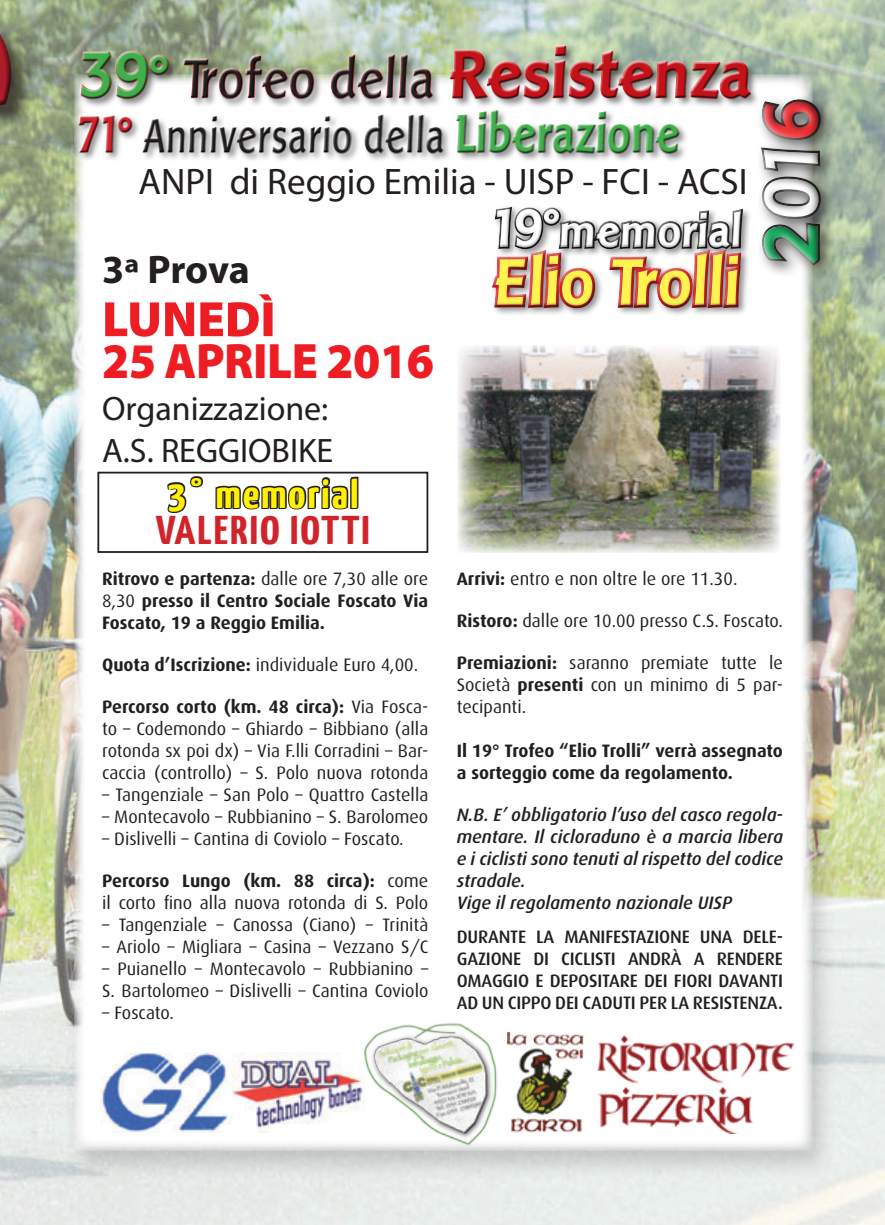
<style>
.page{position:relative;width:885px;height:1225px;background:#fff}
.page>*{position:absolute;margin:0;border:0;box-sizing:border-box;transform-origin:0 0}
.t1{font:700 80px "Linotype Pisa";color:#ee1d23}
.t2{font:700 66px "Linotype Pisa";color:#fff34f}
.t3{font:54px "Linotype Pisa";color:#231f20}
.t4{font:900 50px/42px "Myriad Pro";letter-spacing:-.01em;color:#ee1d23}
.t5{font:48px "Linotype Pisa";letter-spacing:.01em;color:#231f20;scale:.85 1}
.t6{font:700 46px "Linotype Pisa";color:#fff}
.t7{font:700 40px "Yanone Kaffeesatz";letter-spacing:.04em;color:#d1232a;scale:1.2 1}
.t8{font:700 40px "Yanone Kaffeesatz";letter-spacing:.04em;color:#fff101;scale:1.2 1}
.t9{font:700 40px "Myriad Pro";letter-spacing:-.01em;color:#231f20}
.t10{font:37px "Myriad Pro";color:#231f20}
.t11{font:34px/41.6px "Myriad Pro";color:#231f20}
.t12{font:18px/22px "Dax";color:#231f20;text-align:justify}
.t13{font:700 18px/22px "Dax";color:#231f20;text-align:justify}
.t14{font:italic 500 18px/22px "Dax";color:#231f20}
.t15{font:500 18px/22px "Dax";letter-spacing:-.01em;color:#231f20;text-align:justify}
.s1{font-weight:700;font-size:68px;color:#40ae49}
.s2{font-weight:700;font-size:56px;color:#40ae49}
.s3{font-weight:700;font-size:68px;color:#c4121a}
.s4{font-weight:700;font-size:54px;color:#d1232a}
.s5{font-weight:700;color:#d1232a}
.s6{font-weight:700;font-size:54px;color:#40ae49}
.s7{font-weight:400}
.s8{font-weight:700}
</style>
<div class="page">
<img style="left:0;top:0;width:884px;height:1225px">
<div style="left:0;top:23px;width:35px;height:122px;background:#231f20;opacity:.75"></div>
<img style="left:0;top:6px;width:29px;height:132px">
<svg style="left:0;top:9px;width:25px;height:125px;background:#7a6d57"></svg>
<div style="left:63px;top:68px;width:774px;height:1113px;background:#231f20;opacity:.2"></div>
<div style="left:75px;top:75px;width:737px;height:1075px;background:#fff"></div>
<div style="left:80px;top:45px;width:679px;height:63px;background:#231f20;opacity:.55"></div>
<div style="left:81px;top:45px;width:670px;height:55px;background:#231f20;opacity:.75"></div>
<div style="left:78px;top:109px;width:610px;height:54px;background:#231f20;opacity:.55"></div>
<div style="left:78px;top:109px;width:602px;height:43px;background:#fff"></div>
<div style="left:78px;top:110px;width:602px;height:44px;background:#231f20;opacity:.75"></div>
<div style="left:754px;top:93px;width:84px;height:189px;background:#231f20;opacity:.75"></div>
<div style="left:749px;top:95px;width:74px;height:181px;background:#fff"></div>
<div style="left:755px;top:89px;width:76px;height:183px;background:#231f20;opacity:.75"></div>
<div style="left:487px;top:204px;width:261px;height:110px;background:#231f20;opacity:.75"></div>
<img style="left:101px;top:1052px;width:260px;height:81px">
<img style="left:507px;top:1033px;width:286px;height:100px">
<img style="left:458px;top:345px;width:322px;height:208px">
<img style="left:361px;top:1023px;width:137px;height:125px">
<svg style="left:167px;top:476px;width:36px;height:37px"></svg>
<svg style="left:215px;top:476px;width:144px;height:34px"></svg>
<div style="left:97px;top:472px;width:331px;height:81px;border:2px solid #231f20"></div>
<h3 class="t3" style="left:79px;top:48px;width:673px"><span class="s1">39</span><span class="s2">°</span> Trofeo della <span class="s3">Resistenza</span></h3>
<h3 class="t5" style="left:78px;top:108px;width:708px"><span class="s4">71</span><span class="s5">°</span> Anniversario della <span class="s6">Liberazione</span></h3>
<h1 class="t1" style="left:744px;top:141px;width:43px;rotate:-90deg">6</h1>
<h3 class="t10" style="left:138px;top:161px;width:610px">ANPI di Reggio Emilia - UISP - FCI - ACSI</h3>
<h3 class="t9" style="left:102px;top:247px;width:149px">3ª Prova</h3>
<h3 class="t4" style="left:102px;top:299px;width:333px">LUNEDÌ<br>25 APRILE 2016</h3>
<h3 class="t11" style="left:102px;top:388px;width:233px">Organizzazione:<br>A.S. REGGIOBIKE</h3>
<h3 class="t8" style="left:167px;top:469px;width:161px">3° memorial</h3>
<h3 class="t7" style="left:156px;top:505px;width:180px">VALERIO IOTTI</h3>
<p class="t13" style="left:102px;top:567px;width:327px">Ritrovo e partenza: <span class="s7">dalle ore 7,30 alle ore 8,30</span> presso il Centro Sociale Foscato Via Foscato, 19 a Reggio Emilia.</p>
<p class="t12" style="left:102px;top:653px;width:317px"><span class="s8">Quota d’Iscrizione:</span> individuale Euro 4,00.</p>
<p class="t12" style="left:102px;top:695px;width:328px"><span class="s8">Percorso corto (km. 48 circa):</span> Via Fosca&shy;to – Codemondo – Ghiardo – Bibbiano (alla rotonda sx poi dx) – Via F.lli Corradini – Bar&shy;caccia (controllo) – S. Polo nuova rotonda</p>
<p class="t12" style="left:102px;top:783px;width:327px">– Tangenziale – San Polo – Quattro Castella</p>
<p class="t12" style="left:102px;top:805px;width:327px">– Montecavolo – Rubbianino – S. Barolomeo</p>
<p class="t12" style="left:102px;top:827px;width:303px">– Dislivelli – Cantina di Coviolo – Foscato.</p>
<p class="t12" style="left:102px;top:869px;width:327px"><span class="s8">Percorso Lungo (km. 88 circa):</span> come il corto fino alla nuova rotonda di S. Polo</p>
<p class="t12" style="left:102px;top:913px;width:328px">– Tangenziale – Canossa (Ciano) – Trinità</p>
<p class="t12" style="left:102px;top:935px;width:328px">– Ariolo – Migliara – Casina – Vezzano S/C</p>
<p class="t12" style="left:102px;top:957px;width:328px">– Puianello – Montecavolo – Rubbianino –<br>S. Bartolomeo – Dislivelli – Cantina Coviolo</p>
<p class="t12" style="left:102px;top:1001px;width:73px">– Foscato.</p>
<h3 class="t6" style="left:558px;top:205px;width:184px">memorial</h3>
<h2 class="t2" style="left:493px;top:245px;width:247px">Elio Trolli</h2>
<p class="t12" style="left:457px;top:567px;width:282px"><span class="s8">Arrivi:</span> entro e non oltre le ore 11.30.</p>
<p class="t12" style="left:457px;top:609px;width:327px"><span class="s8">Ristoro:</span> dalle ore 10.00 presso C.S. Foscato.</p>
<p class="t12" style="left:456px;top:651px;width:327px"><span class="s8">Premiazioni:</span> saranno premiate tutte le Società <span class="s8">presenti</span> con un minimo di 5 par&shy;tecipanti.</p>
<p class="t13" style="left:457px;top:739px;width:327px">Il 19° Trofeo “Elio Trolli” verrà assegnato a sorteggio come da regolamento.</p>
<p class="t14" style="left:457px;top:803px;width:328px">N.B. E’ obbligatorio l’uso del casco regola&shy;mentare. Il cicloraduno è a marcia libera e i ciclisti sono tenuti al rispetto del codice stradale.<br>Vige il regolamento nazionale UISP</p>
<p class="t15" style="left:457px;top:925px;width:327px">DURANTE LA MANIFESTAZIONE UNA DELE-GAZIONE DI CICLISTI ANDRÀ A RENDERE OMAGGIO E DEPOSITARE DEI FIORI DAVANTI AD UN CIPPO DEI CADUTI PER LA RESISTENZA.</p>
</div>
